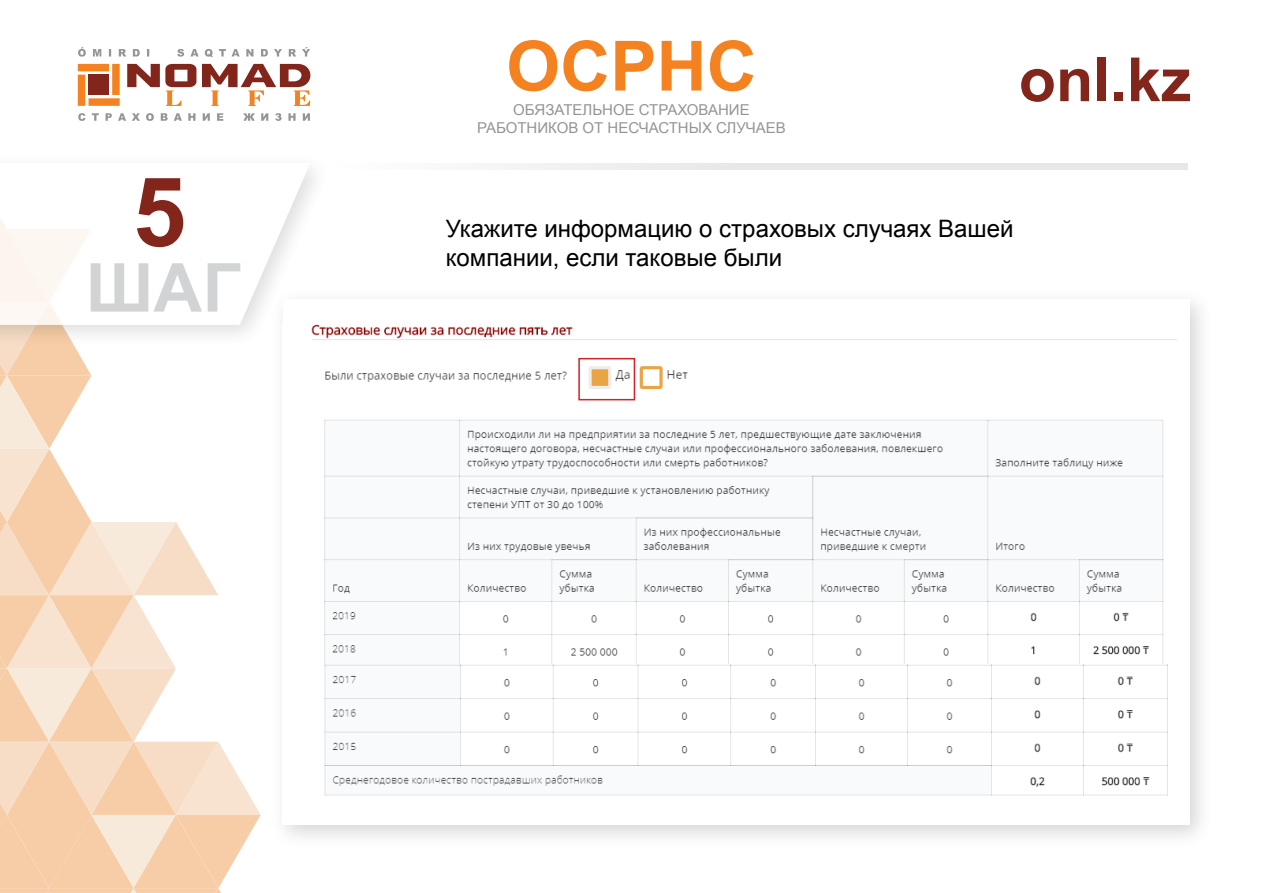
<style>
.page{position:relative;width:1263px;height:893px;background:#fff}
.page>*{position:absolute;margin:0;border:0;box-sizing:border-box;transform-origin:0 0}
.t1{font:700 96px "Arial";color:#82261c}
.t2{font:700 69.45px "Arial";color:#f58220}
.t3{font:700 67.5px "Arial";color:#d1d3d4}
.t4{font:700 60.9px "Arial";color:#82261c}
.t5{font:24px/28.8px "Arial";color:#000}
.t6{font:15px "Arial";color:#939598}
</style>
<div class="page">
<svg style="left:0;top:350px;width:261px;height:543px"></svg>
<div style="left:0;top:150px;width:333px;height:200px;background:#000;opacity:.17"></div>
<svg style="left:0;top:163px;width:310px;height:162px"></svg>
<div style="left:78px;top:75px;width:7px;height:31px;background:#f58220"></div>
<div style="left:112px;top:64px;width:8px;height:31px;background:#f58220"></div>
<div style="left:78px;top:64px;width:31px;height:7px;background:#f58220"></div>
<div style="left:89px;top:98px;width:31px;height:8px;background:#f58220"></div>
<div style="left:89px;top:75px;width:20px;height:20px;background:#82261c"></div>
<svg style="left:127px;top:64px;width:184px;height:42px"></svg>
<svg style="left:78px;top:47px;width:232px;height:10px"></svg>
<svg style="left:78px;top:113px;width:232px;height:8px"></svg>
<svg style="left:501px;top:163px;width:687px;height:7px;background:#e8e9ea"></svg>
<div style="left:270px;top:287px;width:944px;height:563px;background:#000;opacity:.17"></div>
<div style="left:283px;top:300px;width:906px;height:525px;background:#fff"></div>
<img style="left:311px;top:324px;width:866px;height:472px">
<div style="left:578px;top:358px;width:57px;height:42px;border:2px solid #d2232a"></div>
<h1 class="t1" style="left:133px;top:148px;width:55px">5</h1>
<h3 class="t3" style="left:86px;top:243px;width:156px">ШАГ</h3>
<h2 class="t2" style="left:506px;top:20px;width:252px">ОСРНС</h2>
<p class="t6" style="left:513px;top:100px;width:238px">Обязательное страхование</p>
<p class="t6" style="left:477px;top:118px;width:310px">работнико в от несчастных случаев</p>
<h3 class="t4" style="left:1019px;top:39px;width:174px">onl.kz</h3>
<p class="t5" style="left:446px;top:215px;width:569px">Укажите информацию о страховых случаях Вашей компании, если таковые были</p>
</div>
